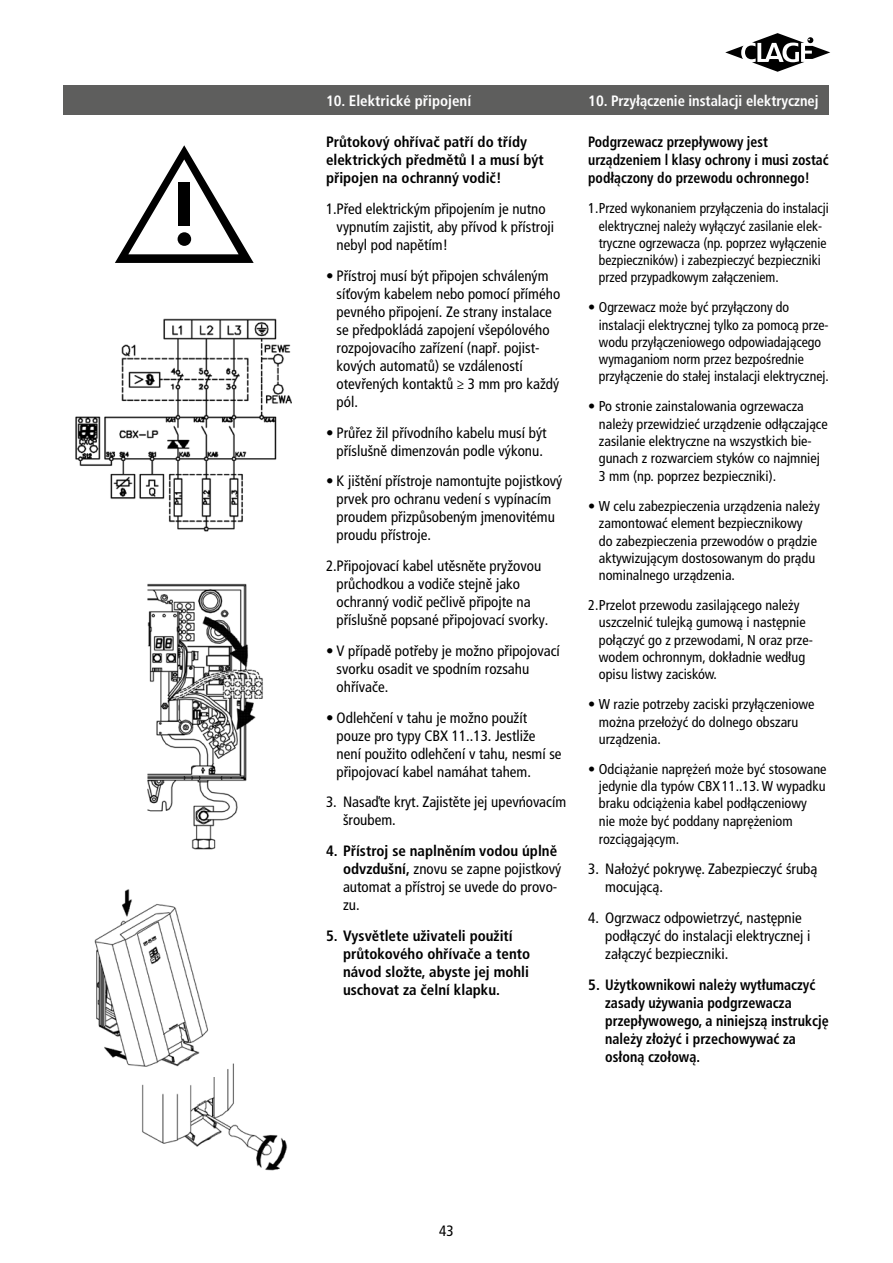
<style>
.page{position:relative;width:893px;height:1263px;background:#fff}
.page>*{position:absolute;margin:0;border:0;box-sizing:border-box;transform-origin:0 0}
.t1{font:condensed 15px/18px "Frutiger LTCE";color:#000}
.t2{font:700 condensed 15px/18px "Frutiger LTCE";color:#000}
.t3{font:700 condensed 15px/18px "Frutiger LTCE";color:#000;scale:.92 1}
.t4{font:700 condensed 15px "Frutiger LTCE";letter-spacing:-.005em;color:#fff}
.t5{font:condensed 15px "Frutiger LT Std";color:#000}
.t6{font:condensed 14.25px/17.2px "Frutiger LTCE";color:#000}
.s1{font-weight:700}
</style>
<div class="page">
<svg style="left:725px;top:33px;width:105px;height:39px"></svg>
<div style="left:64px;top:85px;width:765px;height:30px;background:#5e5e5d"></div>
<img style="left:75px;top:318px;width:217px;height:214px">
<img style="left:147px;top:583px;width:116px;height:267px">
<svg style="left:115px;top:145px;width:139px;height:118px"></svg>
<div style="left:178px;top:182px;width:12px;height:44px;background:#000"></div>
<div style="left:178px;top:232px;width:13px;height:14px;background:#000;border-radius:50%"></div>
<img style="left:142px;top:1063px;width:146px;height:108px">
<img style="left:94px;top:889px;width:124px;height:188px">
<p class="t4" style="left:326px;top:92px;width:147px">10. Elektrické připojení</p>
<p class="t4" style="left:588px;top:91px;width:232px">10. Przyłączenie instalacji elektrycznej</p>
<p class="t2" style="left:326px;top:133px;width:219px">Průtokový ohřívač patří do třídy elektrických předmětů I a musí být připojen na ochranný vodič!</p>
<p class="t1" style="left:337px;top:200px;width:219px;text-indent:-11px">1.Před elektrickým připojením je nutno vypnutím zajistit, aby přívod k přístroji nebyl pod napětím!</p>
<p class="t1" style="left:337px;top:267px;width:225px;text-indent:-11px">• Přístroj musí být připojen schváleným síťovým kabelem nebo pomocí přímého pevného připojení. Ze strany instalace se předpokládá zapojení všepólového rozpojovacího zařízení (např. pojist&shy;kových automatů) se vzdáleností otevřených kontaktů ≥ 3 mm pro každý pól.</p>
<p class="t1" style="left:326px;top:423px;width:222px;text-align:center">• Průřez žil přívodního kabelu musí být příslušně dimenzován podle výkonu.</p>
<p class="t1" style="left:337px;top:472px;width:227px;text-indent:-11px">• K jištění přístroje namontujte pojistkový prvek pro ochranu vedení s vypínacím proudem přizpůsobeným jmenovitému proudu přístroje.</p>
<p class="t1" style="left:337px;top:557px;width:213px;text-indent:-11px">2.Připojovací kabel utěsněte pryžovou průchodkou a vodiče stejně jako ochranný vodič pečlivě připojte na příslušně popsané připojovací svorky.</p>
<p class="t1" style="left:337px;top:642px;width:225px;text-indent:-11px">• V případě potřeby je možno připojovací svorku osadit ve spodním rozsahu ohřívače.</p>
<p class="t1" style="left:337px;top:708px;width:226px;text-indent:-11px">• Odlehčení v tahu je možno použít pouze pro typy CBX 11..13. Jestliže není použito odlehčení v tahu, nesmí se připojovací kabel namáhat tahem.</p>
<p class="t1" style="left:343px;top:793px;width:225px;text-indent:-17px">3. Nasaďte kryt. Zajistěte jej upevńovacím šroubem.</p>
<p class="t1" style="left:343px;top:842px;width:220px;text-indent:-17px"><span class="s1">4. Přístroj se naplněním vodou úplně odvzdušní,</span> znovu se zapne pojistkový automat a přístroj se uvede do provo&shy;zu.</p>
<p class="t2" style="left:343px;top:927px;width:189px;text-indent:-17px">5. Vysvětlete uživateli použití průtokového ohřívače a tento návod složte, abyste jej mohli uschovat za čelní klapku.</p>
<p class="t3" style="left:588px;top:133px;width:263px">Podgrzewacz przepływowy jest urządzeniem l klasy ochrony i musi zostać podłączony do przewodu ochronnego!</p>
<p class="t6" style="left:599px;top:200px;width:231px;text-indent:-11px">1.Przed wykonaniem przyłączenia do instalacji elektrycznej należy wyłączyć zasilanie elek&shy;tryczne ogrzewacza (np. poprzez wyłączenie bezpieczników) i zabezpieczyć bezpieczniki przed przypadkowym załączeniem.</p>
<p class="t6" style="left:599px;top:299px;width:231px;text-indent:-11px">• Ogrzewacz może być przyłączony do instalacji elektrycznej tylko za pomocą prze&shy;wodu przyłączeniowego odpowiadającego wymaganiom norm przez bezpośrednie przyłączenie do stałej instalacji elektrycznej.</p>
<p class="t6" style="left:599px;top:398px;width:230px;text-indent:-11px">• Po stronie zainstalowania ogrzewacza należy przewidzieć urządzenie odłączające zasilanie elektryczne na wszystkich bie&shy;gunach z rozwarciem styków co najmniej 3 mm (np. poprzez bezpieczniki).</p>
<p class="t6" style="left:599px;top:498px;width:223px;text-indent:-11px">• W celu zabezpieczenia urządzenia należy zamontować element bezpiecznikowy<br>do zabezpieczenia przewodów o prądzie aktywizującym dostosowanym do prądu nominalnego urządzenia.</p>
<p class="t6" style="left:599px;top:597px;width:216px;text-indent:-11px">2.Przelot przewodu zasilającego należy uszczelnić tulejką gumową i następnie połączyć go z przewodami, N oraz prze&shy;wodem ochronnym, dokładnie według opisu listwy zacisków.</p>
<p class="t6" style="left:599px;top:696px;width:217px;text-indent:-11px">• W razie potrzeby zaciski przyłączeniowe można przełożyć do dolnego obszaru urządzenia.</p>
<p class="t6" style="left:599px;top:760px;width:229px;text-indent:-11px">• Odciążanie naprężeń może być stosowane jedynie dla typów CBX 11..13.W wypadku braku odciążenia kabel podłączeniowy nie może być poddany naprężeniom rozciągającym.</p>
<p class="t1" style="left:605px;top:860px;width:214px;text-indent:-17px">3. Nałożyć pokrywę. Zabezpieczyć śrubą mocującą.</p>
<p class="t1" style="left:605px;top:909px;width:207px;text-indent:-17px">4. Ogrzwacz odpowietrzyć, następnie podłączyć do instalacji elektrycznej i załączyć bezpieczniki.</p>
<p class="t2" style="left:605px;top:975px;width:225px;text-indent:-17px">5. Użytkownikowi należy wytłumaczyć zasady używania podgrzewacza przepływowego, a niniejszą instrukcję należy złożyć i przechowywać za osłoną czołową.</p>
<p class="t5" style="left:439px;top:1222px;width:16px">43</p>
</div>
